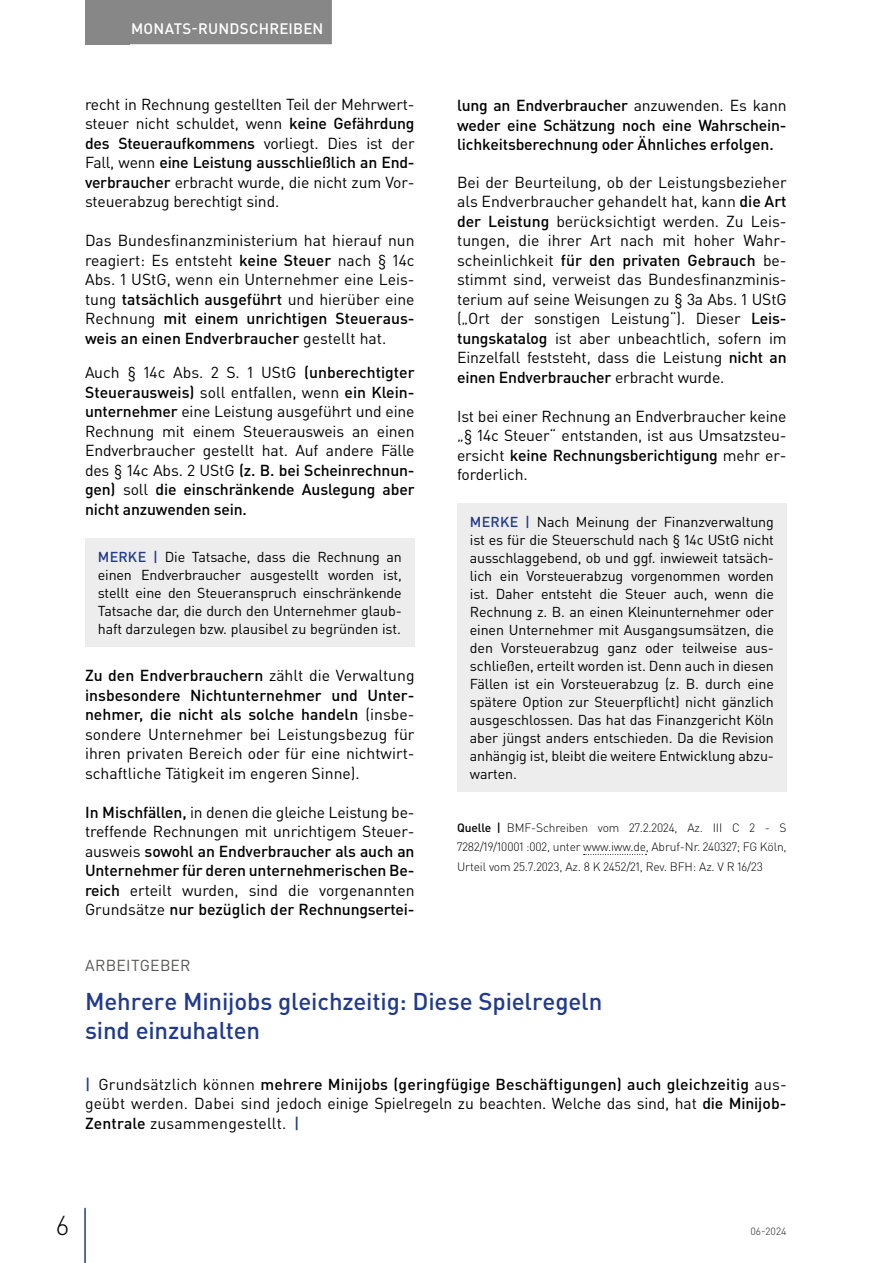
<style>
.page{position:relative;width:893px;height:1263px;background:#fff}
.page>*{position:absolute;margin:0;border:0;box-sizing:border-box;transform-origin:0 0}
.t1{font:300 27px "DIN Pro";color:#000}
.t2{font:500 24px/28.5px "DIN Pro";letter-spacing:-.005em;color:#213a8f}
.t3{font:15.75px/19.5px "DIN Pro";letter-spacing:-.01em;color:#000;text-align:justify}
.t4{font:500 15.75px/19.5px "DIN Pro";letter-spacing:-.01em;color:#000;text-align:justify}
.t5{font:15.75px "DIN Pro";letter-spacing:.015em;color:#575756}
.t6{font:500 15px "DIN Pro";letter-spacing:.015em;color:#fff}
.t7{font:14.25px/18px "DIN Pro";letter-spacing:-.01em;color:#000;text-align:justify}
.t8{font:300 12px/19.5px "DIN Pro";letter-spacing:-.01em;color:#000;text-align:justify}
.t9{font:10.5px "DIN Pro";color:#575756}
.s1{font-weight:500}
.s2{font-weight:500;color:#213a8f}
.s3{font-weight:400}
</style>
<div class="page">
<div style="left:85px;top:0;width:45px;height:44px;background:#878787"></div>
<hr style="left:84px;top:1208px;width:2px;height:55px;background:#213a8f">
<div style="left:122px;top:0;width:210px;height:44px;background:#878787"></div>
<div style="left:85px;top:538px;width:330px;height:109px;background:#ededed"></div>
<svg style="left:584px;top:854px;width:63px;height:1px"></svg>
<div style="left:457px;top:504px;width:330px;height:288px;background:#ededed"></div>
<p class="t6" style="left:131px;top:18px;width:194px">MONATS-RUNDSCHREIBEN</p>
<p class="t3" style="left:85px;top:94px;width:331px">recht in Rechnung gestellten Teil der Mehrwert&shy;steuer nicht schuldet, wenn <span class="s1">keine Gefährdung des Steueraufkommens</span> vorliegt. Dies ist der Fall, wenn <span class="s1">eine Leistung ausschließlich an End&shy;verbraucher</span> erbracht wurde, die nicht zum Vor&shy;steuerabzug berechtigt sind.</p>
<p class="t3" style="left:85px;top:230px;width:331px">Das Bundesfinanzministerium hat hierauf nun reagiert: Es entsteht <span class="s1">keine Steuer</span> nach § 14c Abs. 1 UStG, wenn ein Unternehmer eine Leis&shy;tung <span class="s1">tatsächlich ausgeführt</span> und hierüber eine Rechnung <span class="s1">mit einem unrichtigen Steueraus&shy;weis an einen Endverbraucher</span> gestellt hat.</p>
<p class="t3" style="left:85px;top:362px;width:331px">Auch § 14c Abs. 2 S. 1 UStG <span class="s1">(unberechtigter Steuerausweis)</span> soll entfallen, wenn <span class="s1">ein Klein&shy;unternehmer</span> eine Leistung ausgeführt und eine Rechnung mit einem Steuerausweis an einen Endverbraucher gestellt hat. Auf andere Fälle des § 14c Abs. 2 UStG <span class="s1">(z. B. bei Scheinrechnun&shy;gen)</span> soll <span class="s1">die einschränkende Auslegung aber nicht anzuwenden sein.</span></p>
<p class="t7" style="left:98px;top:547px;width:306px"><span class="s2">MERKE |</span> Die Tatsache, dass die Rechnung an einen Endverbraucher ausgestellt worden ist, stellt eine den Steueranspruch einschränkende Tatsache dar, die durch den Unternehmer glaub&shy;haft darzulegen bzw. plausibel zu begründen ist.</p>
<p class="t3" style="left:85px;top:665px;width:331px"><span class="s1">Zu den Endverbrauchern</span> zählt die Verwaltung <span class="s1">insbesondere Nichtunternehmer und Unter&shy;nehmer, die nicht als solche handeln</span> (insbe&shy;sondere Unternehmer bei Leistungsbezug für ihren privaten Bereich oder für eine nichtwirt&shy;schaftliche Tätigkeit im engeren Sinne).</p>
<p class="t4" style="left:85px;top:801px;width:331px">In Mischfällen, <span class="s3">in denen die gleiche Leistung be&shy;treffende Rechnungen mit unrichtigem Steuer&shy;ausweis</span> sowohl an Endverbraucher als auch an Unternehmer für deren unternehmerischen Be&shy;reich <span class="s3">erteilt wurden, sind die vorgenannten Grundsätze</span> nur bezüglich der Rechnungsertei-</p>
<p class="t4" style="left:457px;top:95px;width:331px">lung an Endverbraucher <span class="s3">anzuwenden. Es kann </span>weder eine Schätzung noch eine Wahrschein&shy;lichkeitsberechnung oder Ähnliches erfolgen.</p>
<p class="t3" style="left:457px;top:172px;width:331px">Bei der Beurteilung, ob der Leistungsbezieher als Endverbraucher gehandelt hat, kann <span class="s1">die Art der Leistung</span> berücksichtigt werden. Zu Leis&shy;tungen, die ihrer Art nach mit hoher Wahr&shy;scheinlichkeit <span class="s1">für den privaten Gebrauch</span> be&shy;stimmt sind, verweist das Bundesfinanzminis&shy;terium auf seine Weisungen zu § 3a Abs. 1 UStG („Ort der sonstigen Leistung“). Dieser <span class="s1">Leis&shy;tungskatalog</span> ist aber unbeachtlich, sofern im Einzelfall feststeht, dass die Leistung <span class="s1">nicht an einen Endverbraucher</span> erbracht wurde.</p>
<p class="t3" style="left:457px;top:406px;width:331px">Ist bei einer Rechnung an Endverbraucher keine „§ 14c Steuer“ entstanden, ist aus Umsatzsteu&shy;ersicht <span class="s1">keine Rechnungsberichtigung</span> mehr er&shy;forderlich.</p>
<p class="t7" style="left:470px;top:512px;width:306px"><span class="s2">MERKE |</span> Nach Meinung der Finanzverwaltung ist es für die Steuerschuld nach § 14c UStG nicht ausschlaggebend, ob und ggf. inwieweit tatsäch&shy;lich ein Vorsteuerabzug vorgenommen worden ist. Daher entsteht die Steuer auch, wenn die Rechnung z. B. an einen Kleinunternehmer oder einen Unternehmer mit Ausgangsumsätzen, die den Vorsteuerabzug ganz oder teilweise aus&shy;schließen, erteilt worden ist. Denn auch in diesen Fällen ist ein Vorsteuerabzug (z. B. durch eine spätere Option zur Steuerpflicht) nicht gänzlich ausgeschlossen. Das hat das Finanzgericht Köln aber jüngst anders entschieden. Da die Revision anhängig ist, bleibt die weitere Entwicklung abzu&shy;warten.</p>
<p class="t8" style="left:457px;top:817px;width:331px"><span class="s1">Quelle |</span> BMF-Schreiben vom 27.2.2024, Az. III C 2 - S 7282/19/10001 :002, unter www.iww.de, Abruf-Nr. 240327; FG Köln, Urteil vom 25.7.2023, Az. 8 K 2452/21, Rev. BFH: Az. V R 16/23</p>
<p class="t5" style="left:85px;top:955px;width:107px">ARBEITGEBER</p>
<h2 class="t2" style="left:85px;top:986px;width:519px">Mehrere Minijobs gleichzeitig: Diese Spielregeln sind einzuhalten</h2>
<p class="t3" style="left:85px;top:1074px;width:703px"><span class="s2">|</span> Grundsätzlich können <span class="s1">mehrere Minijobs (geringfügige Beschäftigungen) auch gleichzeitig</span> aus&shy;geübt werden. Dabei sind jedoch einige Spielregeln zu beachten. Welche das sind, hat <span class="s1">die Minijob-Zentrale</span> zusammengestellt. <span class="s2">|</span></p>
<h1 class="t1" style="left:56px;top:1207px;width:14px">6</h1>
<p class="t9" style="left:750px;top:1224px;width:38px">06-2024</p>
</div>
